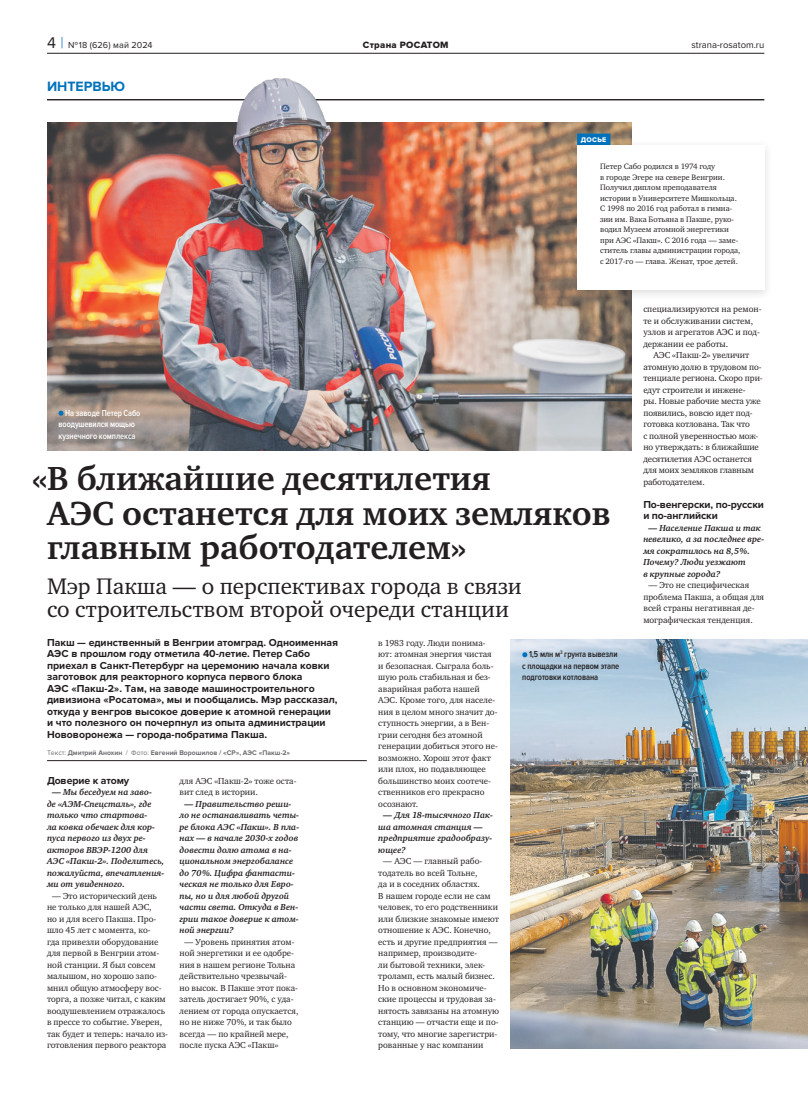
<style>
.page{position:relative;width:808px;height:1106px;background:#fff}
.page>*{position:absolute;margin:0;border:0;box-sizing:border-box;transform-origin:0 0}
.head_2_new{font:700 34.2px/34.5px "Charter ITC";color:#231f20}
.head_1_new{font:23.1px/23px "Charter ITC";color:#231f20}
.t1{font:700 14px "Proxima Nova";color:#0072bc}
.lead_new{font:700 10.5px/11.5px "Proxima Nova";color:#231f20}
.podzag_new{font:700 10.5px/11.5px "Proxima Nova";letter-spacing:-.01em;color:#231f20}
.t2{font:9.5px "Proxima Nova";color:#231f20}
.t3{font:9.5px "Proxima Nova Extrabld";letter-spacing:.03em;color:#231f20}
.photo_comment{font:600 9px/11.5px "Proxima Nova Cond";letter-spacing:-.01em;color:#231f20;scale:.96 1}
.photo_comment-2{font:600 9px/11.5px "Proxima Nova Cond";letter-spacing:-.01em;color:#fff;scale:.96 1}
.t4{font:9px "Proxima Nova";letter-spacing:.005em;color:#231f20}
.Answer{font:8.9px/11.5px "Charter ITC";color:#231f20}
.Question{font:italic 700 8.9px/11.5px "Charter ITC";color:#231f20}
.text-main_new{font:8.9px/11.5px "Charter ITC";letter-spacing:-.01em;color:#231f20}
.snoska-main{font:8px/10.5px "Charter ITC";color:#231f20}
.text_photo{font:700 7px "Proxima Nova";color:#6c6d70}
.rubric{font:7px "Proxima Nova Extrabld";letter-spacing:.05em;color:#fff}
.s1{font-size:16px}
.s2{font-weight:300;font-size:16px;color:#0072bc}
.s3{font-weight:400}
</style>
<div class="page">
<hr style="left:47px;top:53px;width:717px;height:1px;background:#231f20">
<hr style="left:47px;top:99px;width:717px;height:1px;background:#231f20">
<img style="left:162px;top:78px;width:205px;height:44px">
<hr style="left:47px;top:760px;width:320px;height:1px;background:#231f20">
<img style="left:47px;top:122px;width:585px;height:328px">
<img style="left:511px;top:639px;width:297px;height:409px">
<div style="left:568px;top:139px;width:205px;height:162px;background:#231f20;opacity:.15"></div>
<div style="left:577px;top:145px;width:187px;height:144px;background:#fff"></div>
<div style="left:577px;top:133px;width:33px;height:12px;background:#0072bc"></div>
<svg style="left:59px;top:410px;width:5px;height:5px"></svg>
<svg style="left:522px;top:652px;width:5px;height:5px"></svg>
<p class="t4" style="left:47px;top:39px;width:107px"><span class="s1">4</span> <span class="s2">|</span> № 18 (626) май 2024</p>
<p class="t3" style="left:363px;top:39px;width:87px">Страна РОСАТОМ</p>
<p class="t2" style="left:691px;top:39px;width:74px">strana-rosatom.ru</p>
<p class="t1" style="left:47px;top:79px;width:80px">ИНТЕРВЬЮ</p>
<p class="rubric" style="left:581px;top:135px;width:27px">ДОСЬЕ</p>
<p class="snoska-main" style="left:600px;top:161px;width:142px">Петер Сабо родился в 1974 году<br>в городе Эгере на севере Венгрии.<br>Получил диплом преподавателя истории в Университете Мишкольца.<br>С 1998 по 2016 год работал в гимна‑ зии им. Вака Ботьяна в Пакше, руко‑ водил Музеем атомной энергетики при АЭС «Пакш». С 2016 года — заме‑ ститель главы администрации города, с 2017‑го — глава. Женат, трое детей.</p>
<p class="photo_comment-2" style="left:58px;top:407px;width:87px;text-indent:7px">На заводе Петер Сабо воодушевился мощью кузнечного комплекса</p>
<p class="head_2_new" style="left:47px;top:461px;width:565px;text-indent:-15px">«В ближайшие десятилетия<br>АЭС останется для моих земляков главным работодателем»</p>
<p class="head_1_new" style="left:47px;top:574px;width:476px">Мэр Пакша — о перспективах города в связи со строительством второй очереди станции</p>
<p class="lead_new" style="left:47px;top:636px;width:293px">Пакш — единственный в Венгрии атомград. Одноименная АЭС в прошлом году отметила 40‑летие. Петер Сабо приехал в Санкт--Петербург на церемонию начала ковки заготовок для реакторного корпуса первого блока<br>АЭС «Пакш‑2». Там, на заводе машиностроительного дивизиона «Росатома», мы и пообщались. Мэр рассказал, откуда у венгров высокое доверие к атомной генерации и что полезного он почерпнул из опыта администрации Нововоронежа — города--побратима Пакша.</p>
<p class="text_photo" style="left:47px;top:748px;width:245px"><span class="s3">Текст:</span> Дмитрий Анохин <span class="s3">/ Фото:</span> Евгений Ворошилов / «СР», АЭС «Пакш‑2»</p>
<p class="podzag_new" style="left:47px;top:774px;width:84px">Доверие к атому</p>
<p class="Question" style="left:47px;top:786px;width:119px;text-indent:5px">— Мы беседуем на заво-<br>де «АЭМ-Спецсталь», где только что стартова-<br>ла ковка обечаек для кор&shy;пуса первого из двух ре&shy;акторов ВВЭР‑1200 для<br>АЭС «Пакш‑2». Поделитесь, пожалуйста, впечатления&shy;ми от увиденного.</p>
<p class="Answer" style="left:47px;top:890px;width:123px;text-indent:5px">— Это исторический день не только для нашей АЭС,<br>но и для всего Пакша. Про‑ шло 45 лет с момента, ко‑<br>гда привезли оборудование для первой в Венгрии атом‑ ной станции. Я был совсем малышом, но хорошо запо‑ мнил общую атмосферу вос‑ торга, а позже читал, с каким воодушевлением отражалось в прессе то событие. Уверен, так будет и теперь: начало из‑ готовления первого реактора</p>
<p class="Answer" style="left:180px;top:775px;width:118px">для АЭС «Пакш‑2» тоже оста‑ вит след в истории.</p>
<p class="Question" style="left:180px;top:798px;width:121px;text-indent:5px">— Правительство реши&shy;ло не останавливать четы&shy;ре блока АЭС «Пакш». В пла&shy;нах — в начале 2030‑х годов довести долю атома в на&shy;циональном энергобалансе до 70%. Цифра фантасти&shy;ческая не только для Евро&shy;пы, но и для любой другой части света. Откуда в Вен&shy;грии такое доверие к атом&shy;ной энергии?</p>
<p class="Answer" style="left:180px;top:936px;width:120px;text-indent:5px">— Уровень принятия атом‑ ной энергетики и ее одобре‑ ния в нашем регионе Тольна действительно чрезвычай‑ но высок. В Пакше этот пока‑ затель достигает 90%, с уда‑ лением от города опускается, но не ниже 70%, и так было всегда — по крайней мере, после пуска АЭС «Пакш»</p>
<p class="Answer" style="left:378px;top:637px;width:121px">в 1983 году. Люди понима‑ ют: атомная энергия чистая и безопасная. Сыграла боль‑ шую роль стабильная и без‑ аварийная работа нашей<br>АЭС. Кроме того, для населе‑ ния в целом много значит до‑ ступность энергии, а в Вен‑ грии сегодня без атомной генерации добиться этого не‑ возможно. Хорош этот факт или плох, но подавляющее большинство моих соотече‑ ственников его прекрасно осознают.</p>
<p class="Question" style="left:378px;top:809px;width:116px;text-indent:5px">— Для 18‑тысячного Пак&shy;ша атомная станция — предприятие градообразу&shy;ющее?</p>
<p class="Answer" style="left:378px;top:855px;width:122px;text-indent:5px">— АЭС — главный рабо‑ тодатель во всей Тольне,<br>да и в соседних областях.<br>В нашем городе если не сам человек, то его родственники или близкие знакомые имеют отношение к АЭС. Конечно, есть и другие предприятия — например, производите‑<br>ли бытовой техники, элек‑ троламп, есть малый бизнес.<br>Но в основном экономиче‑ ские процессы и трудовая за‑ нятость завязаны на атомную станцию — отчасти еще и по‑ тому, что многие зарегистри‑ рованные у нас компании</p>
<p class="photo_comment" style="left:522px;top:649px;width:102px;text-indent:7px">1,5 млн м<sup>3</sup> грунта вывезли с площадки на первом этапе подготовки котлована</p>
<p class="Answer" style="left:643px;top:303px;width:120px">специализируются на ремон‑ те и обслуживании систем, узлов и агрегатов АЭС и под‑ держании ее работы.</p>
<p class="text-main_new" style="left:643px;top:349px;width:121px;text-indent:10px">АЭС «Пакш‑2» увеличит атомную долю в трудовом по‑ тенциале региона. Скоро при‑ едут строители и инжене‑<br>ры. Новые рабочие места уже появились, вовсю идет под‑ готовка котлована. Так что<br>с полной уверенностью мож‑ но утверждать: в ближайшие десятилетия АЭС останется для моих земляков главным работодателем.</p>
<p class="podzag_new" style="left:643px;top:498px;width:122px">По-венгерски, по-русски и по-английски</p>
<p class="Question" style="left:643px;top:522px;width:122px;text-indent:5px">— Население Пакша и так невелико, а за последнее вре&shy;мя сократилось на 8,5%.<br>Почему? Люди уезжают<br>в крупные города?</p>
<p class="Answer" style="left:643px;top:579px;width:122px;text-indent:5px">— Это не специфическая проблема Пакша, а общая для всей страны негативная де‑ мографическая тенденция.</p>
</div>
